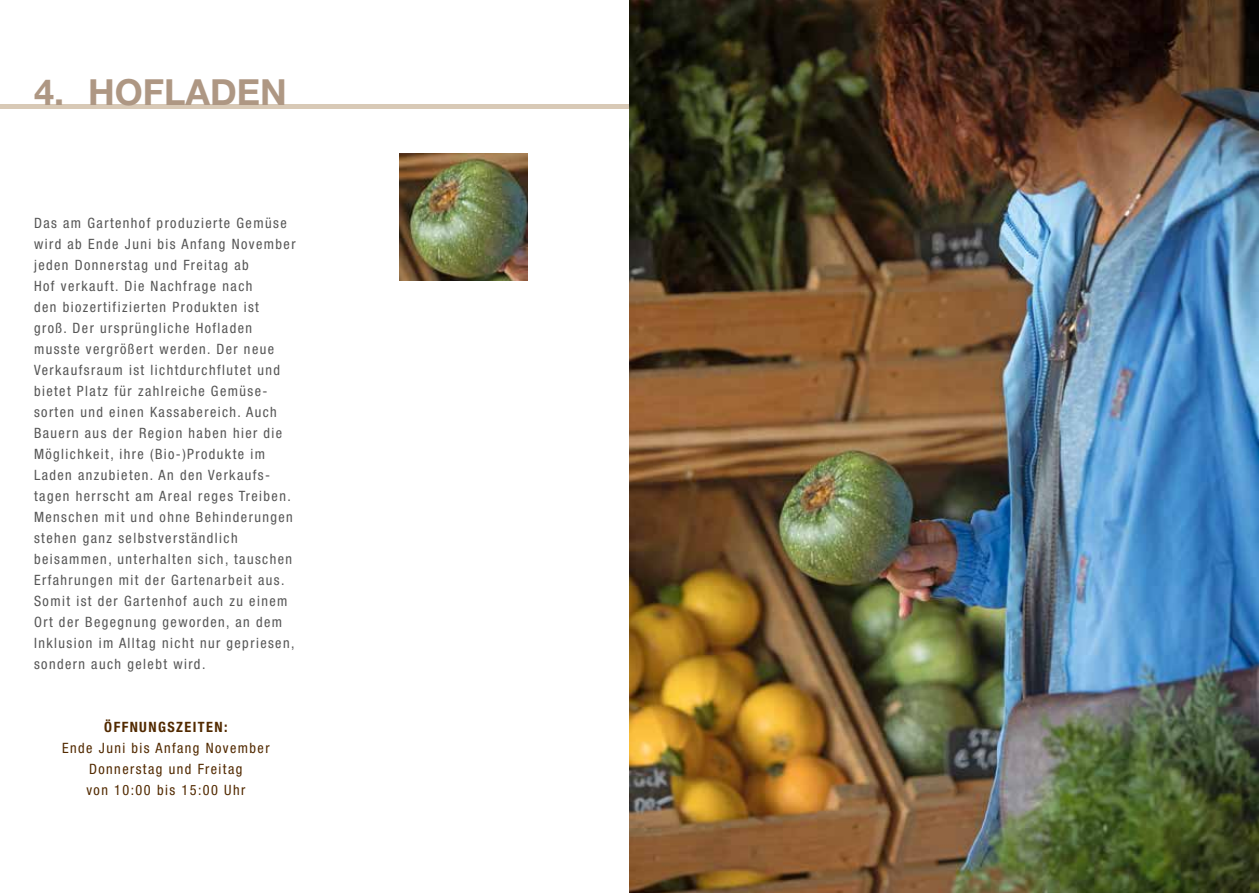
<style>
.page{position:relative;width:1259px;height:893px;background:#fff}
.page>*{position:absolute;margin:0;border:0;box-sizing:border-box;transform-origin:0 0}
.t1{font:700 36px "Helvetica Neue";color:#ae9783}
.t2{font:condensed 14.25px/21px "Helvetica Neue";letter-spacing:.1em;color:#565656}
.t3{font:condensed 14.25px/21px "Helvetica Neue";letter-spacing:.1em;color:#522a00;text-align:center}
.t4{font:700 condensed 14.25px "Helvetica Neue";letter-spacing:.1em;color:#522a00}
</style>
<div class="page">
<hr style="left:0;top:104px;width:629px;height:4px;background:#d8c9b6">
<img style="left:629px;top:0;width:630px;height:893px">
<img style="left:400px;top:153px;width:127px;height:128px">
<h1 class="t1" style="left:34px;top:70px;width:254px">4. HOFLADEN</h1>
<p class="t2" style="left:34px;top:212px;width:263px">Das am Gartenhof produzierte Gemüse wird ab Ende Juni bis Anfang November jeden Donnerstag und Freitag ab<br>Hof verkauft. Die Nachfrage nach<br>den biozertifizierten Produkten ist<br>groß. Der ursprüngliche Hofladen musste vergrößert werden. Der neue Verkaufsraum ist lichtdurchflutet und bietet Platz für zahlreiche Gemüse&shy;sorten und einen Kassabereich. Auch Bauern aus der Region haben hier die Möglichkeit, ihre (Bio-)Produkte im Laden anzubieten. An den Verkaufs&shy;tagen herrscht am Areal reges Treiben.<br>Menschen mit und ohne Behinderungen stehen ganz selbstverständlich beisammen, unterhalten sich, tauschen Erfahrungen mit der Gartenarbeit aus.<br>Somit ist der Gartenhof auch zu einem Ort der Begegnung geworden, an dem Inklusion im Alltag nicht nur gepriesen, sondern auch gelebt wird.</p>
<p class="t4" style="left:104px;top:718px;width:125px">ÖFFNUNGSZEITEN:</p>
<p class="t3" style="left:62px;top:738px;width:209px">Ende Juni bis Anfang November<br>Donnerstag und Freitag<br>von 10:00 bis 15:00 Uhr</p>
</div>
